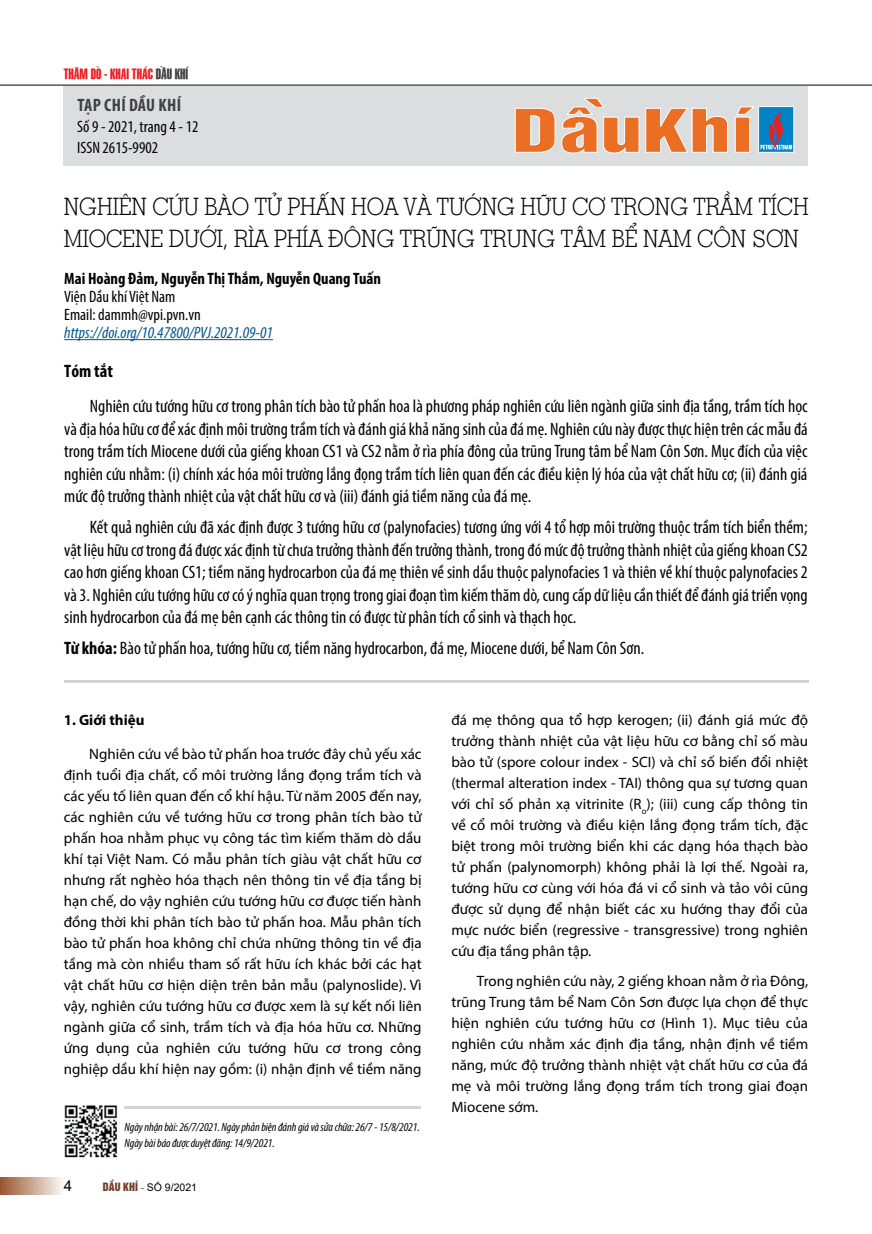
<style>
.page{position:relative;width:872px;height:1234px;background:#fff}
.page>*{position:absolute;margin:0;border:0;box-sizing:border-box;transform-origin:0 0}
.t1{font:300 24px/31.5px "Geo Slab 703";color:#000;scale:.9 1}
.t2{font:condensed 18px/22.5px "Myriad Pro";color:#000;text-align:justify}
.t3{font:700 condensed 18px "Myriad Pro";letter-spacing:.02em;color:#414042}
.t4{font:700 condensed 18px "Myriad Pro";color:#000}
.t5{font:condensed 16.5px/21px "Myriad Pro";color:#000}
.t6{font:700 condensed 16.5px "Myriad Pro";color:#000}
.t7{font:italic condensed 16.5px "Myriad Pro";color:#00558f}
.t8{font:15px/21px "Myriad Pro";color:#000;text-align:justify}
.t9{font:700 15px "Myriad Pro";color:#000}
.t10{font:15px "Arial";color:#000}
.t11{font:14.25px "SFU Swiss BT Extra Compressed";color:#ed1d24}
.t12{font:italic condensed 12px/16.5px "Myriad Pro";letter-spacing:-.01em;color:#000}
.t13{font:10.5px "Arial";color:#000}
.s1{color:#414042}
.s2{font-weight:700}
.s3{font-family:"UTM Helvet Ins";color:#733c27}
.s4{font-family:"Times New Roman";color:#733c27}
</style>
<div class="page">
<hr style="left:0;top:85px;width:872px;height:1px;background:#000">
<div style="left:0;top:1176px;width:64px;height:17px;background:linear-gradient(to right,#9a5530,#faf7f5)"></div>
<div style="left:63px;top:86px;width:744px;height:79px;background:#dcddde"></div>
<div style="left:758px;top:106px;width:36px;height:47px;border:1px solid #fff"></div>
<svg style="left:515px;top:98px;width:277px;height:55px"></svg>
<hr style="left:125px;top:1105px;width:296px;height:3px;background:#d1d3d4">
<img style="left:64px;top:1105px;width:54px;height:53px">
<hr style="left:64px;top:339px;width:209px;height:1px;background:#00558f">
<hr style="left:64px;top:680px;width:744px;height:3px;background:#d1d3d4">
<p class="t11" style="left:64px;top:62px;width:126px">THĂM DÒ - KHAI THÁC <span class="s1">DẦU KHÍ</span></p>
<p class="t3" style="left:77px;top:94px;width:105px">TẠP CHÍ DẦU KHÍ</p>
<p class="t5" style="left:77px;top:115px;width:123px">Số 9 - 2021, trang 4 - 12<br>ISSN 2615-9902</p>
<h1 class="t1" style="left:64px;top:190px;width:829px">NGHIÊN CỨU BÀO TỬ PHẤN HOA VÀ TƯỚNG HỮU CƠ TRONG TRẦM TÍCH<br>MIOCENE DƯỚI, RÌA PHÍA ĐÔNG TRŨNG TRUNG TÂM BỂ NAM CÔN SƠN</h1>
<p class="t6" style="left:64px;top:268px;width:318px">Mai Hoàng Đảm, Nguyễn Thị Thắm, Nguyễn Quang Tuấn</p>
<p class="t5" style="left:64px;top:287px;width:138px;line-height:18px">Viện Dầu khí Việt Nam<br>Email: dammh@vpi.pvn.vn</p>
<p class="t7" style="left:64px;top:322px;width:210px">https://doi.org/10.47800/PVJ.2021.09-01</p>
<p class="t4" style="left:64px;top:359px;width:50px">Tóm tắt</p>
<p class="t2" style="left:64px;top:394px;width:745px;text-indent:26px">Nghiên cứu tướng hữu cơ trong phân tích bào tử phấn hoa là phương pháp nghiên cứu liên ngành giữa sinh địa tầng, trầm tích học và địa hóa hữu cơ để xác định môi trường trầm tích và đánh giá khả năng sinh của đá mẹ. Nghiên cứu này được thực hiện trên các mẫu đá trong trầm tích Miocene dưới của giếng khoan CS1 và CS2 nằm ở rìa phía đông của trũng Trung tâm bể Nam Côn Sơn. Mục đích của việc nghiên cứu nhằm: (i) chính xác hóa môi trường lắng đọng trầm tích liên quan đến các điều kiện lý hóa của vật chất hữu cơ; (ii) đánh giá mức độ trưởng thành nhiệt của vật chất hữu cơ và (iii) đánh giá tiềm năng của đá mẹ.</p>
<p class="t2" style="left:64px;top:515px;width:745px;text-indent:26px">Kết quả nghiên cứu đã xác định được 3 tướng hữu cơ (palynofacies) tương ứng với 4 tổ hợp môi trường thuộc trầm tích biển thềm; vật liệu hữu cơ trong đá được xác định từ chưa trưởng thành đến trưởng thành, trong đó mức độ trưởng thành nhiệt của giếng khoan CS2 cao hơn giếng khoan CS1; tiềm năng hydrocarbon của đá mẹ thiên về sinh dầu thuộc palynofacies 1 và thiên về khí thuộc palynofacies 2 và 3. Nghiên cứu tướng hữu cơ có ý nghĩa quan trọng trong giai đoạn tìm kiếm thăm dò, cung cấp dữ liệu cần thiết để đánh giá triển vọng sinh hydrocarbon của đá mẹ bên cạnh các thông tin có được từ phân tích cổ sinh và thạch học.</p>
<p class="t2" style="left:64px;top:636px;width:581px"><span class="s2">Từ khóa:</span> Bào tử phấn hoa, tướng hữu cơ, tiềm năng hydrocarbon, đá mẹ, Miocene dưới, bể Nam Côn Sơn.</p>
<p class="t9" style="left:64px;top:710px;width:82px">1. Giới thiệu</p>
<p class="t8" style="left:64px;top:743px;width:359px;text-indent:26px">Nghiên cứu về bào tử phấn hoa trước đây chủ yếu xác định tuổi địa chất, cổ môi trường lắng đọng trầm tích và các yếu tố liên quan đến cổ khí hậu. Từ năm 2005 đến nay, các nghiên cứu về tướng hữu cơ trong phân tích bào tử phấn hoa nhằm phục vụ công tác tìm kiếm thăm dò dầu khí tại Việt Nam. Có mẫu phân tích giàu vật chất hữu cơ nhưng rất nghèo hóa thạch nên thông tin về địa tầng bị hạn chế, do vậy nghiên cứu tướng hữu cơ được tiến hành đồng thời khi phân tích bào tử phấn hoa. Mẫu phân tích bào tử phấn hoa không chỉ chứa những thông tin về địa tầng mà còn nhiều tham số rất hữu ích khác bởi các hạt vật chất hữu cơ hiện diện trên bản mẫu (palynoslide). Vì vậy, nghiên cứu tướng hữu cơ được xem là sự kết nối liên ngành giữa cổ sinh, trầm tích và địa hóa hữu cơ. Những ứng dụng của nghiên cứu tướng hữu cơ trong công nghiệp dầu khí hiện nay gồm: (i) nhận định về tiềm năng</p>
<p class="t12" style="left:125px;top:1117px;width:296px">Ngày nhận bài: 26/7/2021. Ngày phản biện đánh giá và sửa chữa: 26/7 - 15/8/2021.<br>Ngày bài báo được duyệt đăng: 14/9/2021.</p>
<p class="t10" style="left:64px;top:1175px;width:10px">4</p>
<p class="t13" style="left:103px;top:1179px;width:96px"><span class="s3">DẦU KHÍ</span> <span class="s4">-</span> SỐ 9/2021</p>
<p class="t8" style="left:451px;top:709px;width:358px">đá mẹ thông qua tổ hợp kerogen; (ii) đánh giá mức độ trưởng thành nhiệt của vật liệu hữu cơ bằng chỉ số màu bào tử (spore colour index - SCI) và chỉ số biến đổi nhiệt (thermal alteration index - TAI) thông qua sự tương quan với chỉ số phản xạ vitrinite (R<sub>o</sub>); (iii) cung cấp thông tin về cổ môi trường và điều kiện lắng đọng trầm tích, đặc biệt trong môi trường biển khi các dạng hóa thạch bào tử phấn (palynomorph) không phải là lợi thế. Ngoài ra, tướng hữu cơ cùng với hóa đá vi cổ sinh và tảo vôi cũng được sử dụng để nhận biết các xu hướng thay đổi của mực nước biển (regressive - transgressive) trong nghiên cứu địa tầng phân tập.</p>
<p class="t8" style="left:451px;top:969px;width:358px;text-indent:26px">Trong nghiên cứu này, 2 giếng khoan nằm ở rìa Đông, trũng Trung tâm bể Nam Côn Sơn được lựa chọn để thực hiện nghiên cứu tướng hữu cơ (Hình 1). Mục tiêu của nghiên cứu nhằm xác định địa tầng, nhận định về tiềm năng, mức độ trưởng thành nhiệt vật chất hữu cơ của đá mẹ và môi trường lắng đọng trầm tích trong giai đoạn Miocene sớm.</p>
</div>
